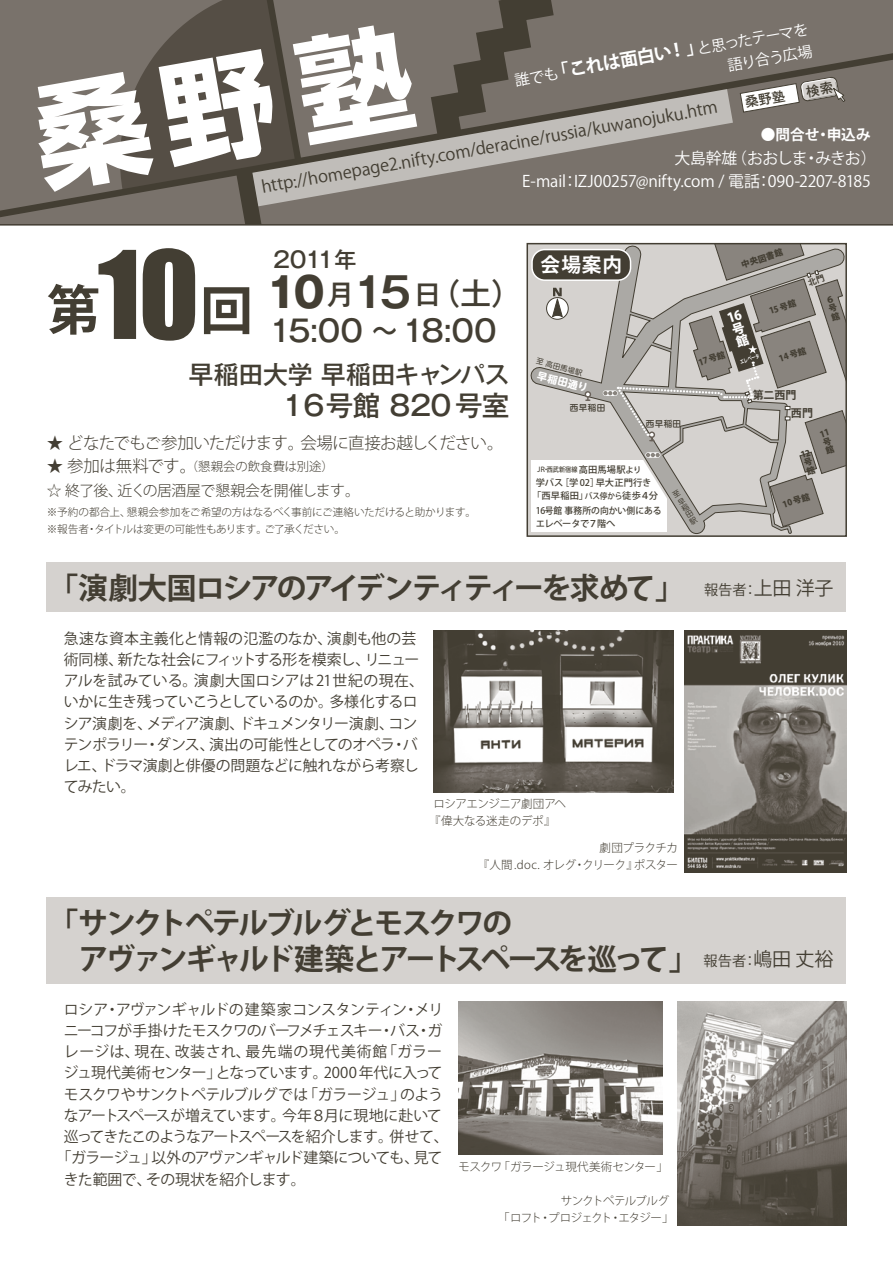
<style>
.page{position:relative;width:893px;height:1263px;background:#fff}
.page>*{position:absolute;margin:0;border:0;box-sizing:border-box;transform-origin:0 0}
.t1{font:112.65px "Impact";color:#433e33}
.t2{font:700 53.4px "Koz Go Pro";color:#433e33}
.t3{font:500 30.45px "Gothic MB101 Pr 6 N";color:#433e33}
.t4{font:700 29.7px/36.2px "Koz Go Pro";letter-spacing:-.09em;color:#433e33}
.t5{font:500 29.7px "Gothic MB101 Pr 6 N";letter-spacing:-.05em;color:#433e33}
.t6{font:500 27.75px "Gothic MB101 Pr 6 N";letter-spacing:-.035em;color:#433e33}
.t7{font:500 24.9px "Gothic MB101 Pr 6 N";letter-spacing:-.015em;color:#433e33}
.t8{font:500 22.2px "Gothic MB101 Pr 6 N";letter-spacing:-.05em;color:#433e33}
.t9{font:700 19.65px "Koz Go Pro";color:#fff}
.t10{font:16.8px "Koz Go Pro";color:#433e33}
.t11{font:300 16.5px "Koz Go Pro";letter-spacing:-.05em;color:#433e33}
.t12{font:15.9px/23px "Koz Go Pro";letter-spacing:-.015em;color:#fff}
.t13{font:15px/22.2px "Koz Go Pro";color:#fff;text-align:right}
.t14{font:14.85px/21.3px "Koz Go Pro";letter-spacing:-.03em;color:#433e33}
.t15{font:14.85px "Koz Go Pro";letter-spacing:-.06em;color:#433e33}
.t16{font:14.85px "Koz Go Pro";letter-spacing:-.075em;color:#433e33}
.t17{font:14.85px "Koz Go Pro";letter-spacing:-.055em;color:#433e33}
.t18{font:14.85px "Koz Go Pro";letter-spacing:-.05em;color:#433e33}
.t19{font:14.85px "Koz Go Pro";letter-spacing:.05em;color:#433e33}
.t20{font:300 14.85px "Koz Go Pro";letter-spacing:-.04em;color:#433e33}
.t21{font:700 14.7px "Koz Go Pro";letter-spacing:.005em;color:#fff}
.t22{font:14.25px "Koz Go Pro";color:#433e33}
.t23{font:800 12.75px/12.8px "Koz Go Pro";color:#fff}
.t24{font:300 12.3px "Koz Go Pro";color:#433e33}
.t25{font:300 11.55px/17px "Koz Go Pro";letter-spacing:-.04em;color:#433e33;text-align:right}
.t26{font:300 11.55px/17px "Koz Go Pro";letter-spacing:-.065em;color:#433e33}
.t27{font:700 10.95px "Koz Go Pro";color:#433e33}
.t28{font:300 10.65px/17px "Koz Go Pro";letter-spacing:-.025em;color:#433e33}
.t29{font:700 10.05px "UD Shin M Go Pro";color:#fff}
.t30{font:500 9.3px/12.9px "Koz Go Pro";letter-spacing:-.005em;color:#433e33;text-align:center}
.t31{font:500 9.3px/12.9px "Koz Go Pro";letter-spacing:-.005em;color:#433e33;scale:.95 1}
.t32{font:800 8.55px/8.6px "Koz Go Pro";color:#433e33}
.t33{font:500 8.55px "UD Shin M Go Pro";letter-spacing:.045em;color:#433e33}
.t34{font:7.35px "UD Shin M Go Pro";color:#433e33}
.t35{font:500 6.9px "Koz Go Pro";letter-spacing:.005em;color:#433e33;scale:.88 1}
.t36{font:700 5.55px "Koz Go Pro";color:#fff;scale:.75 1}
.s1{font-weight:700;font-size:18px}
.s2{font-weight:400}
.s3{font-weight:700;font-size:41.55px}
.s4{font-size:27.75px}
.s5{font-family:"Gothic MB101 Pr 6 N De";font-weight:700;font-size:41.55px}
.s6{font-size:16.5px}
.s7{font-size:9.3px}
.s8{font-size:8.25px}
.s9{font-size:19.05px}
</style>
<div class="page">
<svg style="left:0;top:0;width:893px;height:226px;background:#7a746d"></svg>
<svg style="left:529px;top:246px;width:315px;height:288px"></svg>
<div style="left:585px;top:391px;width:6px;height:7px;border:1px solid #686058;border-radius:50%"></div>
<svg style="left:585px;top:392px;width:5px;height:9px"></svg>
<svg style="left:547px;top:298px;width:21px;height:21px"></svg>
<div style="left:546px;top:297px;width:23px;height:23px;border:1px solid #433e33;border-radius:50%"></div>
<svg style="left:552px;top:288px;width:11px;height:36px"></svg>
<div style="left:526px;top:243px;width:321px;height:294px;border:2px solid #433e33"></div>
<div style="left:532px;top:250px;width:99px;height:30px;background:#433e33;border-radius:13px"></div>
<div style="left:531px;top:249px;width:100px;height:32px;border:2px solid #fff;border-radius:13px"></div>
<div style="left:47px;top:562px;width:799px;height:50px;background:#d5d2cf"></div>
<div style="left:47px;top:897px;width:799px;height:86px;background:#d5d2cf"></div>
<img style="left:685px;top:630px;width:161px;height:243px">
<img style="left:434px;top:630px;width:240px;height:162px">
<img style="left:458px;top:1001px;width:204px;height:153px">
<img style="left:678px;top:1001px;width:168px;height:225px">
<svg style="left:28px;top:19px;width:391px;height:175px;background:#6f6961"></svg>
<svg style="left:603px;top:244px;width:243px;height:283px;background:#b5b1ad"></svg>
<svg style="left:739px;top:77px;width:107px;height:36px"></svg>
<p class="t13" style="left:513px;top:70px;width:299px;rotate:-10deg">誰でも<span class="s1">「これは面白い！」</span>と思ったテーマを語り合う広場</p>
<p class="t10" style="left:260px;top:176px;width:464px;rotate:-10deg">http://homepage2.nifty.com/deracine/russia/kuwanojuku.htm</p>
<p class="t21" style="left:761px;top:125px;width:111px"><span class="s2">●</span>問合せ・申込み</p>
<p class="t12" style="left:522px;top:148px;width:356px;text-indent:152px">大島幹雄（おおしま・みきお）<br>E-mail：IZJ00257@nifty.com / 電話：090-2207-8185</p>
<h1 class="t1" style="left:98px;top:207px;width:103px">10</h1>
<h3 class="t8" style="left:273px;top:241px;width:85px">2011年</h3>
<h3 class="t3" style="left:266px;top:268px;width:257px"><span class="s3">10</span><span class="s4">月</span><span class="s5">15</span><span class="s4">日</span>（土）</h3>
<h3 class="t5" style="left:269px;top:306px;width:230px">15:00 ～18:00</h3>
<h2 class="t2" style="left:47px;top:276px;width:208px">第　 回</h2>
<h3 class="t7" style="left:189px;top:354px;width:322px">早稲田大学 早稲田キャンパス</h3>
<h3 class="t6" style="left:279px;top:382px;width:232px">１６号館 820 号室</h3>
<p class="t11" style="left:47px;top:432px;width:458px">★ どなたでもご参加いただけます。会場に直接お越しください。</p>
<p class="t24" style="left:47px;top:459px;width:289px"><span class="s6">★ 参加は無料です。</span>（懇親会の飲食費は別途）</p>
<p class="t20" style="left:47px;top:481px;width:315px">☆ 終了後、近くの居酒屋で懇親会を開催します。</p>
<p class="t28" style="left:47px;top:504px;width:431px">※予約の都合上、懇親会参加をご希望の方はなるべく事前にご連絡いただけると助かります。※報告者・タイトルは変更の可能性もあります。ご了承ください。</p>
<h3 class="t9" style="left:540px;top:253px;width:83px">会場案内</h3>
<p class="t34" style="left:538px;top:355px;width:49px;rotate:15deg">至 高田馬場駅</p>
<p class="t29" style="left:539px;top:368px;width:53px;rotate:14deg">早稲田通り</p>
<p class="t33" style="left:570px;top:400px;width:37px">西早稲田</p>
<p class="t33" style="left:646px;top:417px;width:37px">西早稲田</p>
<p class="t35" style="left:536px;top:465px;width:121px">ＪＲ・西武新宿線 <span class="s7">高田馬場駅</span><span class="s8">より</span></p>
<p class="t30" style="left:532px;top:477px;width:127px">学バス［学 02］早大正門行き「西早稲田」<span class="s8">バス停から</span>徒歩４分</p>
<p class="t31" style="left:536px;top:505px;width:134px">16号館 事務所の向かい側にあるエレベータで７階へ</p>
<h3 class="t4" style="left:48px;top:572px;width:638px">「演劇大国ロシアのアイデンティティーを求めて」</h3>
<p class="t14" style="left:64px;top:628px;width:362px">急速な資本主義化と情報の氾濫のなか、演劇も他の芸術同様、新たな社会にフィットする形を模索し、リニューアルを試みている。演劇大国ロシアは21世紀の現在、いかに生き残っていこうとしているのか。多様化するロシア演劇を、メディア演劇、ドキュメンタリー演劇、コンテンポラリー・ダンス、演出の可能性としてのオペラ・バレエ、ドラマ演劇と俳優の問題などに触れながら考察してみたい。</p>
<p class="t25" style="left:429px;top:796px;width:138px;text-align:left;text-indent:4px">ロシアエンジニア劇団アヘ『偉大なる迷走のデポ』</p>
<p class="t25" style="left:478px;top:840px;width:202px">劇団プラクチカ<br>『人間 .doc. オレグ・クリーク』ポスター</p>
<h3 class="t4" style="left:79px;top:907px;width:621px;text-indent:-30px">「サンクトペテルブルグとモスクワの<br>アヴァンギャルド建築とアートスペースを巡って」</h3>
<p class="t14" style="left:64px;top:999px;width:381px">ロシア・アヴァンギャルドの建築家コンスタンティン・メリ</p>
<p class="t15" style="left:64px;top:1021px;width:380px">ニーコフが手掛けたモスクワのバーフメチェスキー・バス・ガ</p>
<p class="t19" style="left:64px;top:1042px;width:380px">レージは、現在、改装され、最先端の現代美術館「ガラー</p>
<p class="t14" style="left:64px;top:1063px;width:380px">ジュ現代美術センター」となっています。2000 年代に入って</p>
<p class="t14" style="left:64px;top:1084px;width:381px">モスクワやサンクトペテルブルグでは「ガラージュ」のよう</p>
<p class="t18" style="left:64px;top:1106px;width:380px">なアートスペースが増えています。今年８月に現地に赴いて</p>
<p class="t16" style="left:64px;top:1127px;width:386px">巡ってきたこのようなアートスペースを紹介します。併せて、</p>
<p class="t17" style="left:56px;top:1148px;width:388px">「ガラージュ」以外のアヴァンギャルド建築についても、見て</p>
<p class="t14" style="left:64px;top:1169px;width:243px">きた範囲で、その現状を紹介します。</p>
<p class="t25" style="left:458px;top:1158px;width:211px">モスクワ「ガラージュ現代美術センター」</p>
<p class="t26" style="left:498px;top:1193px;width:177px;text-indent:63px">サンクトペテルブルグ「ロフト・プロジェクト・エタジー」</p>
<p class="t32" style="left:740px;top:261px;width:45px;rotate:-18deg">中央図書館</p>
<p class="t23" style="left:726px;top:314px;width:16px;rotate:-18deg">16号館</p>
<p class="t32" style="left:698px;top:359px;width:29px;rotate:-18deg">17号館</p>
<p class="t36" style="left:739px;top:358px;width:28px;rotate:-18deg">エレベータ</p>
<p class="t32" style="left:768px;top:308px;width:29px;rotate:-18deg">15号館</p>
<p class="t32" style="left:778px;top:355px;width:29px;rotate:-18deg">14号館</p>
<p class="t27" style="left:753px;top:388px;width:45px">第二西門</p>
<p class="t27" style="left:791px;top:406px;width:24px">西門</p>
<p class="t32" style="left:819px;top:431px;width:11px;rotate:-18deg">11号館</p>
<p class="t32" style="left:800px;top:452px;width:11px;rotate:-18deg">12号館</p>
<p class="t32" style="left:782px;top:501px;width:30px;rotate:-18deg">10号館</p>
<p class="t22" style="left:704px;top:580px;width:131px">報告者：<span class="s9">上田 洋子</span></p>
<p class="t22" style="left:704px;top:951px;width:131px">報告者：<span class="s9">嶋田 丈裕</span></p>
</div>
